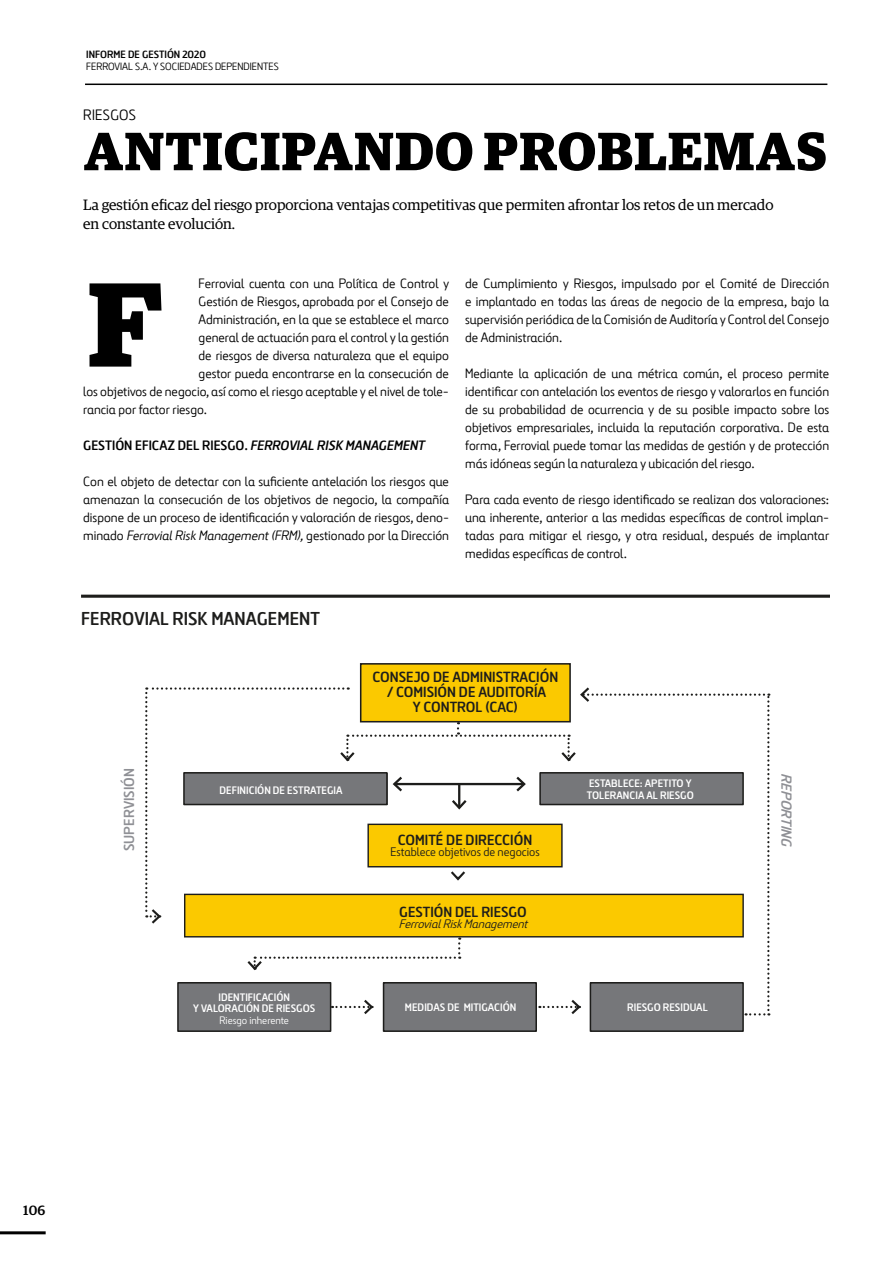
<style>
.page{position:relative;width:893px;height:1263px;background:#fff}
.page>*{position:absolute;margin:0;border:0;box-sizing:border-box;transform-origin:0 0}
.t1{font:700 120px "Guardian Egyp";color:#000}
.t2{font:700 54px "Guardian Egyp";letter-spacing:.02em;color:#000}
.t3{font:700 18.6px "Ferrovial New";color:#1d1d1b}
.t4{font:15px/19.5px "Guardian Egyp";color:#000}
.t5{font:15px "Ferrovial New";letter-spacing:.02em;color:#000}
.t6{font:700 14.7px/15.5px "Ferrovial";color:#1d1d1b;text-align:center}
.t7{font:700 14.55px "Ferrovial";color:#8f9095}
.t8{font:italic 700 14.55px "Ferrovial";color:#8f9095}
.t9{font:13.5px/18px "Ferrovial New";color:#000;text-align:justify}
.t10{font:700 13.5px "Ferrovial New";color:#000}
.t11{font:500 13.5px "Guardian Egyp";color:#000}
.t12{font:12.3px "Ferrovial";color:#1d1d1b}
.t13{font:italic 12.3px "Ferrovial";color:#1d1d1b}
.t14{font:700 10.8px/11.4px "Ferrovial";color:#fff}
.t15{font:10.8px "Ferrovial";color:#fff}
.t16{font:10.5px "Ferrovial New";color:#000}
.t17{font:700 10.5px "Ferrovial New";color:#000}
.s1{font-style:italic}
</style>
<div class="page">
<hr style="left:85px;top:84px;width:742px;height:1px;background:#000">
<hr style="left:0;top:1231px;width:46px;height:3px;background:#000">
<hr style="left:81px;top:595px;width:748px;height:3px;background:#1d1d1b">
<svg style="left:145px;top:685px;width:624px;height:331px"></svg>
<div style="left:361px;top:664px;width:209px;height:58px;background:#fbc900"></div>
<div style="left:360px;top:663px;width:211px;height:59px;border:2px solid #1d1d1b"></div>
<div style="left:184px;top:773px;width:203px;height:31px;background:#76777a"></div>
<div style="left:183px;top:772px;width:205px;height:33px;border:2px solid #1d1d1b"></div>
<div style="left:540px;top:773px;width:203px;height:31px;background:#76777a"></div>
<div style="left:539px;top:772px;width:205px;height:33px;border:2px solid #1d1d1b"></div>
<div style="left:178px;top:983px;width:153px;height:48px;background:#76777a"></div>
<div style="left:177px;top:982px;width:154px;height:50px;border:2px solid #1d1d1b"></div>
<div style="left:384px;top:983px;width:152px;height:48px;background:#76777a"></div>
<div style="left:383px;top:982px;width:154px;height:50px;border:2px solid #1d1d1b"></div>
<div style="left:590px;top:983px;width:153px;height:48px;background:#76777a"></div>
<div style="left:590px;top:982px;width:154px;height:50px;border:2px solid #1d1d1b"></div>
<p class="t17" style="left:86px;top:48px;width:121px">INFORME DE GESTIÓN 2020</p>
<p class="t16" style="left:86px;top:60px;width:194px">FERROVIAL S.A. Y SOCIEDADES DEPENDIENTES</p>
<p class="t5" style="left:83px;top:106px;width:54px">RIESGOS</p>
<h2 class="t2" style="left:84px;top:110px;width:745px">ANTICIPANDO PROBLEMAS</h2>
<p class="t4" style="left:83px;top:194px;width:692px">La gestión eficaz del riesgo proporciona ventajas competitivas que permiten afrontar los retos de un mercado en constante evolución.</p>
<p class="t9" style="left:199px;top:274px;width:252px">Ferrovial cuenta con una Política de Control y</p>
<p class="t9" style="left:199px;top:292px;width:252px">Gestión de Riesgos, aprobada por el Consejo de</p>
<p class="t9" style="left:199px;top:310px;width:252px">Administración, en la que se establece el marco</p>
<p class="t9" style="left:199px;top:328px;width:252px">general de actuación para el control y la gestión</p>
<p class="t9" style="left:199px;top:346px;width:252px">de riesgos de diversa naturaleza que el equipo</p>
<p class="t9" style="left:199px;top:364px;width:252px">gestor pueda encontrarse en la consecución de</p>
<p class="t9" style="left:83px;top:382px;width:367px">los objetivos de negocio, así como el riesgo aceptable y el nivel de tole-</p>
<p class="t9" style="left:83px;top:400px;width:125px">rancia por factor riesgo.</p>
<p class="t10" style="left:83px;top:437px;width:346px">G E S T I Ó N E F I C A Z D E L R I E S G O . <span class="s1">FERROVIAL RISK MANAGEMENT</span></p>
<p class="t9" style="left:83px;top:472px;width:367px">Con el objeto de detectar con la suficiente antelación los riesgos que amenazan la consecución de los objetivos de negocio, la compañía dispone de un proceso de identificación y valoración de riesgos, deno&shy;minado <span class="s1">FerrovialRisk Management(FRM),</span>gestionado por la Dirección</p>
<h1 class="t1" style="left:87px;top:233px;width:78px">F</h1>
<p class="t9" style="left:465px;top:274px;width:365px">de Cumplimiento y Riesgos, impulsado por el Comité de Dirección e implantado en todas las áreas de negocio de la empresa, bajo la supervisión periódica de la Comisión de Auditoría y Control del Consejo de Administración.</p>
<p class="t9" style="left:465px;top:364px;width:365px">Mediante la aplicación de una métrica común, el proceso permite identificar con antelación los eventos de riesgo y valorarlos en función de su probabilidad de ocurrencia y de su posible impacto sobre los objetivos empresariales, incluida la reputación corporativa. De esta forma, Ferrovial puede tomar las medidas de gestión y de protección más idóneas según la naturaleza y ubicación del riesgo.</p>
<p class="t9" style="left:465px;top:490px;width:365px">Para cada evento de riesgo identificado se realizan dos valoraciones: una inherente, anterior a las medidas específicas de control implan&shy;tadas para mitigar el riesgo, y otra residual, después de implantar medidas específicas de control.</p>
<h3 class="t3" style="left:81px;top:607px;width:240px">FERROVIAL RISK MANAGEMENT</h3>
<p class="t6" style="left:373px;top:669px;width:187px">CONSEJO DE ADMINISTRACIÓN / COMISIÓN DE AUDITORÍA<br>Y CONTROL (CAC)</p>
<p class="t7" style="left:120px;top:851px;width:85px;rotate:-90deg">SUPERVISIÓN</p>
<p class="t8" style="left:795px;top:773px;width:79px;rotate:90deg">REPORTING</p>
<p class="t14" style="left:220px;top:784px;width:124px">DEFINICIÓN DE ESTRATEGIA</p>
<p class="t14" style="left:587px;top:778px;width:108px">ESTABLECE: APETITO Y<br>TOLERANCIA AL RIESGO</p>
<p class="t6" style="left:398px;top:832px;width:136px">COMITÉ DE DIRECCIÓN</p>
<p class="t12" style="left:390px;top:844px;width:151px">Establece objetivos de negocios</p>
<p class="t14" style="left:193px;top:991px;width:124px;text-align:center">IDENTIFICACIÓN<br>Y VALORACIÓN DE RIESGOS</p>
<p class="t15" style="left:219px;top:1013px;width:71px">Riesgo inherente</p>
<p class="t6" style="left:399px;top:904px;width:129px">GESTIÓN DEL RIESGO</p>
<p class="t13" style="left:399px;top:916px;width:134px">FerrovialRiskManagement</p>
<p class="t14" style="left:405px;top:1001px;width:113px">MEDIDAS DE MITIGACIÓN</p>
<p class="t14" style="left:627px;top:1001px;width:82px">RIESGO RESIDUAL</p>
<p class="t11" style="left:23px;top:1201px;width:24px">106</p>
</div>
